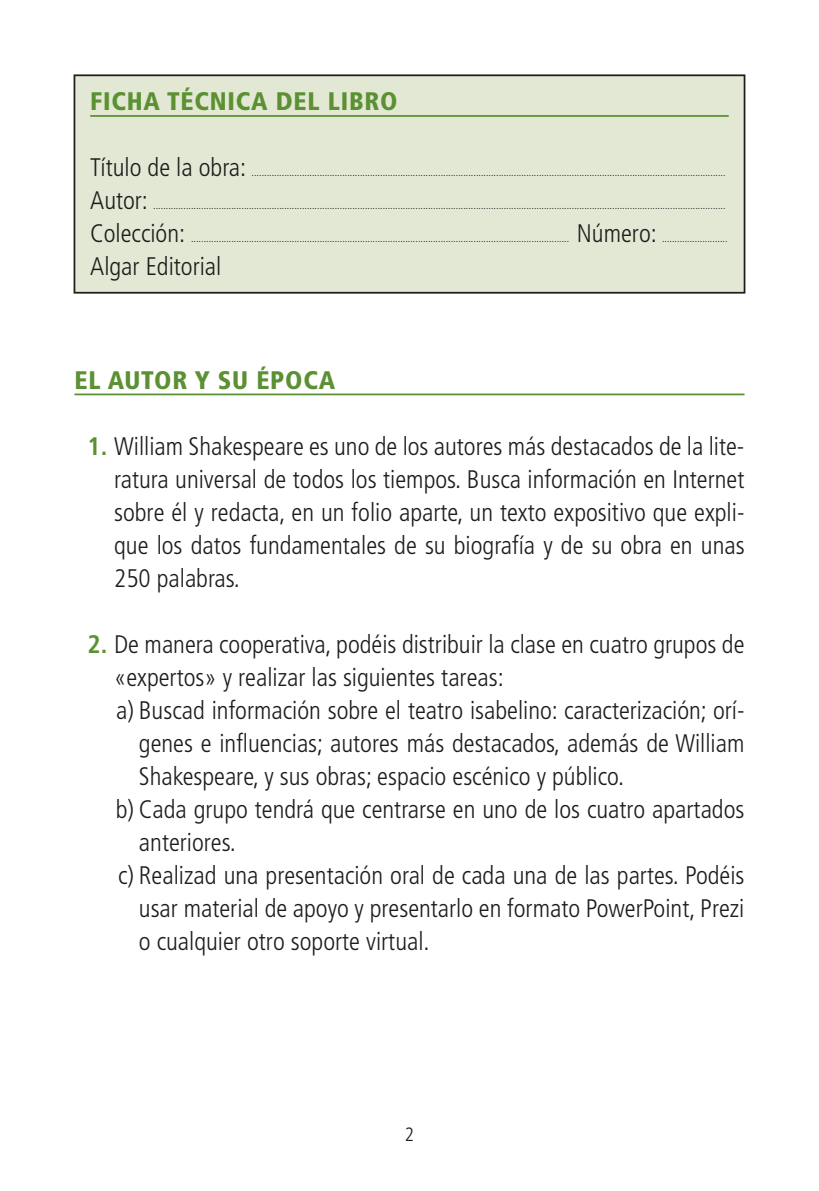
<style>
.page{position:relative;width:819px;height:1191px;background:#fff}
.page>*{position:absolute;margin:0;border:0;box-sizing:border-box;transform-origin:0 0}
.t1{font:300 condensed 25.38px/33.1px "Frutiger LT Std";color:#1d1d1b;text-align:justify}
.t2{font:900 condensed 25.38px "Frutiger LT Std";letter-spacing:.03em;color:#5b9132}
.t3{font:300 condensed 19.25px "Frutiger LT Std";color:#1d1d1b}
.t4{font:300 condensed 10.5px "Frutiger LT Std";color:#1d1d1b}
.s1{font-weight:700;color:#5b9132}
</style>
<div class="page">
<hr style="left:74px;top:393px;width:670px;height:2px;background:#5b9132">
<div style="left:74px;top:75px;width:670px;height:218px;background:#e3e8d5"></div>
<hr style="left:90px;top:115px;width:638px;height:2px;background:#5b9132">
<div style="left:74px;top:74px;width:671px;height:220px;border:2px solid #1d1d1b"></div>
<p class="t2" style="left:90px;top:86px;width:309px">FICHA TÉCNICA DEL LIBRO</p>
<p class="t1" style="left:90px;top:151px;width:158px">Título de la obra:</p>
<p class="t4" style="left:251px;top:166px;width:475px">............................................................................................................................................................................................</p>
<p class="t1" style="left:90px;top:184px;width:59px">Autor:</p>
<p class="t4" style="left:153px;top:199px;width:574px">...................................................................................................................................................................................................................................</p>
<p class="t1" style="left:90px;top:217px;width:96px">Colección:</p>
<p class="t4" style="left:191px;top:232px;width:379px">......................................................................................................................................................</p>
<p class="t1" style="left:577px;top:217px;width:81px">Número:</p>
<p class="t4" style="left:662px;top:232px;width:67px">..........................</p>
<p class="t1" style="left:90px;top:250px;width:133px">Algar Editorial</p>
<p class="t2" style="left:74px;top:364px;width:262px">EL AUTOR Y SU ÉPOCA</p>
<p class="t1" style="left:114px;top:429px;width:632px;text-indent:-26px"><span class="s1">1.</span> William Shakespeare es uno de los autores más destacados de la lite&shy;ratura universal de todos los tiempos. Busca información en Internet sobre él y redacta, en un folio aparte, un texto expositivo que expli&shy;que los datos fundamentales de su biografía y de su obra en unas 250 palabras.</p>
<p class="t1" style="left:88px;top:627px;width:658px"><span class="s1">2.</span> De manera cooperativa, podéis distribuir la clase en cuatro grupos de</p>
<p class="t1" style="left:114px;top:660px;width:391px">«expertos» y realizar las siguientes tareas:</p>
<p class="t1" style="left:116px;top:693px;width:630px">a) Buscad información sobre el teatro isabelino: caracterización; orí-</p>
<p class="t1" style="left:139px;top:726px;width:607px">genes e influencias; autores más destacados, además de William</p>
<p class="t1" style="left:139px;top:759px;width:486px">Shakespeare, y sus obras; espacio escénico y público.</p>
<p class="t1" style="left:116px;top:792px;width:630px">b) Cada grupo tendrá que centrarse en uno de los cuatro apartados</p>
<p class="t1" style="left:139px;top:825px;width:98px">anteriores.</p>
<p class="t1" style="left:118px;top:858px;width:628px">c) Realizad una presentación oral de cada una de las partes. Podéis</p>
<p class="t1" style="left:139px;top:891px;width:607px">usar material de apoyo y presentarlo en formato PowerPoint, Prezi</p>
<p class="t1" style="left:139px;top:924px;width:292px">o cualquier otro soporte virtual.</p>
<p class="t3" style="left:405px;top:1123px;width:11px">2</p>
</div>
